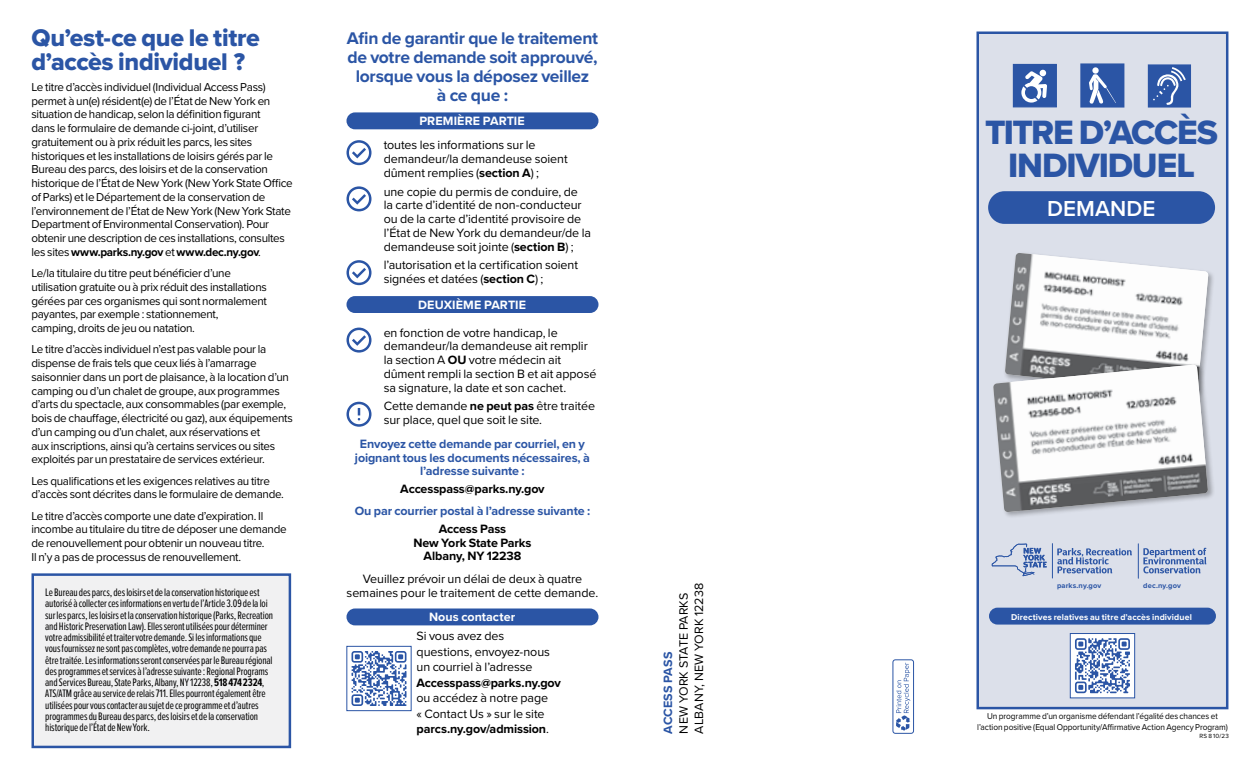
<style>
.page{position:relative;width:1260px;height:765px;background:#fff}
.page>*{position:absolute;margin:0;border:0;box-sizing:border-box;transform-origin:0 0}
.t1{font:35px/32.9px "Proxima Nova Extrabld";letter-spacing:-.035em;color:#2b55a5;text-align:center}
.t2{font:25px/23.5px "Proxima Nova Extrabld";letter-spacing:-.015em;color:#2b55a5}
.t3{font:600 22.5px "Proxima Nova";color:#fff}
.t4{font:700 17.5px/18.8px "Proxima Nova";letter-spacing:-.015em;color:#2b55a5;text-align:center}
.t5{font:12.5px/13.8px "Proxima Nova";letter-spacing:-.005em;color:#000}
.t6{font:700 12.5px/13.8px "Proxima Nova";letter-spacing:-.01em;color:#2b55a5;text-align:center}
.t7{font:700 12.5px/13.8px "Proxima Nova";letter-spacing:-.01em;color:#000;text-align:center}
.t8{font:700 12.5px "Proxima Nova";letter-spacing:.005em;color:#fff}
.t9{font:11.88px/13.8px "Proxima Nova";letter-spacing:-.025em;color:#000}
.t10{font:11.25px/11.2px "Proxima Nova Ex Cn";letter-spacing:-.01em;color:#000}
.t11{font:8.75px/10.9px "Proxima Nova";letter-spacing:-.005em;color:#000;text-align:center;scale:.95 1}
.t12{font:700 8.75px "Proxima Nova";letter-spacing:.015em;color:#fff}
.t13{font:700 7.5px "Proxima Nova";letter-spacing:.015em;color:#2b55a5}
.t14{font:6.25px "Proxima Nova";color:#000}
.s1{font-weight:700}
</style>
<div class="page">
<div style="left:977px;top:31px;width:251px;height:678px;background:#dce0ea;border:2px solid #2b55a5"></div>
<div style="left:33px;top:575px;width:257px;height:172px;background:#f1f1f2"></div>
<div style="left:32px;top:573px;width:259px;height:175px;border:2px solid #2b55a5"></div>
<div style="left:1004px;top:251px;width:211px;height:149px;background:#000;opacity:.3"></div>
<div style="left:992px;top:363px;width:222px;height:156px;background:#000;opacity:.3"></div>
<svg style="left:993px;top:253px;width:216px;height:259px"></svg>
<img style="left:993px;top:365px;width:215px;height:147px">
<div style="left:988px;top:191px;width:227px;height:33px;background:#2b55a5;border-radius:16px"></div>
<div style="left:346px;top:112px;width:253px;height:17px;background:#2b55a5;border-radius:8px"></div>
<svg style="left:346px;top:140px;width:25px;height:25px"></svg>
<svg style="left:346px;top:186px;width:25px;height:25px"></svg>
<svg style="left:346px;top:260px;width:25px;height:25px"></svg>
<div style="left:346px;top:296px;width:253px;height:17px;background:#2b55a5;border-radius:8px"></div>
<svg style="left:346px;top:328px;width:25px;height:25px"></svg>
<svg style="left:347px;top:402px;width:25px;height:25px"></svg>
<div style="left:346px;top:608px;width:253px;height:17px;background:#2b55a5;border-radius:8px"></div>
<div style="left:1070px;top:634px;width:65px;height:64px;background:#fff"></div>
<svg style="left:1075px;top:638px;width:55px;height:55px"></svg>
<div style="left:1070px;top:633px;width:65px;height:65px;border:1px solid #2b55a5"></div>
<div style="left:989px;top:608px;width:227px;height:17px;background:#2b55a5;border-radius:8px"></div>
<div style="left:1013px;top:64px;width:44px;height:43px;background:#2b55a5"></div>
<svg style="left:1021px;top:70px;width:26px;height:33px"></svg>
<svg style="left:1080px;top:63px;width:44px;height:45px"></svg>
<svg style="left:1148px;top:64px;width:43px;height:44px"></svg>
<div style="left:893px;top:660px;width:21px;height:74px;border:1px solid #2b55a5;border-radius:2px"></div>
<svg style="left:896px;top:663px;width:14px;height:68px"></svg>
<hr style="left:1052px;top:544px;width:1px;height:34px;background:#2b55a5">
<svg style="left:1057px;top:548px;width:75px;height:25px"></svg>
<hr style="left:1138px;top:544px;width:1px;height:34px;background:#2b55a5">
<svg style="left:1143px;top:548px;width:63px;height:25px"></svg>
<svg style="left:992px;top:544px;width:55px;height:32px"></svg>
<svg style="left:351px;top:651px;width:56px;height:55px"></svg>
<div style="left:347px;top:646px;width:65px;height:65px;border:1px solid #2b55a5"></div>
<h2 class="t2" style="left:32px;top:26px;width:230px">Qu’est-ce que le titre d’accès individuel ?</h2>
<p class="t9" style="left:32px;top:80px;width:263px">Le titre d’accès individuel (Individual Access Pass) permet à un(e) résident(e) de l’État de New York en situation de handicap, selon la définition figurant<br>dans le formulaire de demande ci-joint, d’utiliser gratuitement ou à prix réduit les parcs, les sites historiques et les installations de loisirs gérés par le Bureau des parcs, des loisirs et de la conservation historique de l’État de New York (New York State Office of Parks) et le Département de la conservation de l’environnement de l’État de New York (New York State Department of Environmental Conservation). Pour obtenir une description de ces installations, consultes les sites <span class="s1">www.parks.ny.gov</span> et <span class="s1">www.dec.ny.gov</span>.</p>
<p class="t9" style="left:31px;top:266px;width:237px">Le/la titulaire du titre peut bénéficier d’une utilisation gratuite ou à prix réduit des installations gérées par ces organismes qui sont normalement payantes, par exemple : stationnement,<br>camping, droits de jeu ou natation.</p>
<p class="t9" style="left:31px;top:342px;width:263px">Le titre d’accès individuel n’est pas valable pour la dispense de frais tels que ceux liés à l’amarrage saisonnier dans un port de plaisance, à la location d’un camping ou d’un chalet de groupe, aux programmes d’arts du spectacle, aux consommables (par exemple, bois de chauffage, électricité ou gaz), aux équipements d’un camping ou d’un chalet, aux réservations et<br>aux inscriptions, ainsi qu’à certains services ou sites exploités par un prestataire de services extérieur.</p>
<p class="t9" style="left:31px;top:473px;width:254px">Les qualifications et les exigences relatives au titre d’accès sont décrites dans le formulaire de demande.</p>
<p class="t9" style="left:31px;top:508px;width:257px">Le titre d’accès comporte une date d’expiration. Il incombe au titulaire du titre de déposer une demande de renouvellement pour obtenir un nouveau titre.<br>Il n’y a pas de processus de renouvellement.</p>
<p class="t10" style="left:45px;top:586px;width:229px">Le Bureau des parcs, des loisirs et de la conservation historique est autorisé à collecter ces informations en vertu de l’Article 3.09 de la loi sur les parcs, les loisirs et la conservation historique (Parks, Recreation and Historic Preservation Law). Elles seront utilisées pour déterminer votre admissibilité et traiter votre demande. Si les informations que vous fournissez ne sont pas complètes, votre demande ne pourra pas être traitée. Les informations seront conservées par le Bureau régional des programmes et services à l’adresse suivante : Regional Programs and Services Bureau, State Parks, Albany, NY 12238, <span class="s1">518 474 2324</span>, ATS/ATM grâce au service de relais 711. Elles pourront également être utilisées pour vous contacter au sujet de ce programme et d’autres programmes du Bureau des parcs, des loisirs et de la conservation historique de l’État de New York.</p>
<h3 class="t4" style="left:347px;top:29px;width:253px">Afin de garantir que le traitement de votre demande soit approuvé, lorsque vous la déposez veillez<br>à ce que :</h3>
<p class="t8" style="left:419px;top:112px;width:107px">PREMIÈRE PARTIE</p>
<p class="t5" style="left:384px;top:138px;width:186px">toutes les informations sur le demandeur/la demandeuse soient dûment remplies (<span class="s1">section A</span>) ;</p>
<p class="t5" style="left:384px;top:184px;width:209px">une copie du permis de conduire, de<br>la carte d’identité de non-conducteur ou de la carte d’identité provisoire de l’État de New York du demandeur/de la demandeuse soit jointe (<span class="s1">section B</span>) ;</p>
<p class="t5" style="left:384px;top:258px;width:196px">l’autorisation et la certification soient signées et datées (<span class="s1">section C</span>) ;</p>
<p class="t8" style="left:418px;top:295px;width:109px">DEUXIÈME PARTIE</p>
<p class="t5" style="left:384px;top:325px;width:214px">en fonction de votre handicap, le demandeur/la demandeuse ait remplir la section A <span class="s1">OU</span> votre médecin ait dûment rempli la section B et ait apposé sa signature, la date et son cachet.</p>
<p class="t5" style="left:384px;top:399px;width:213px">Cette demande <span class="s1">ne peut pas</span> être traitée sur place, quel que soit le site.</p>
<p class="t6" style="left:355px;top:437px;width:237px">Envoyez cette demande par courriel, en y joignant tous les documents nécessaires, à l’adresse suivante :</p>
<p class="t7" style="left:400px;top:482px;width:146px">Accesspass@parks.ny.gov</p>
<p class="t6" style="left:355px;top:504px;width:237px">Ou par courrier postal à l’adresse suivante :</p>
<p class="t7" style="left:413px;top:522px;width:120px">Access Pass<br>New York State Parks<br>Albany, NY 12238</p>
<p class="t5" style="left:347px;top:571px;width:253px;text-align:center">Veuillez prévoir un délai de deux à quatre semaines pour le traitement de cette demande.</p>
<p class="t8" style="left:429px;top:608px;width:88px">Nous contacter</p>
<p class="t12" style="left:1011px;top:610px;width:182px">Directives relatives au titre d’accès individuel</p>
<h1 class="t1" style="left:985px;top:116px;width:234px">TITRE D’ACCÈS<br>INDIVIDUEL</h1>
<h3 class="t3" style="left:1047px;top:192px;width:110px">DEMANDE</h3>
<p class="t13" style="left:1057px;top:580px;width:46px">parks.ny.gov</p>
<p class="t13" style="left:1143px;top:580px;width:39px">dec.ny.gov</p>
<p class="t5" style="left:675px;top:733px;width:152px;line-height:15.5px;rotate:-90deg">NEW YORK STATE PARKS<br>ALBANY, NEW YORK 12238</p>
<p class="t5" style="left:417px;top:628px;width:135px;line-height:15.5px">Si vous avez des questions, envoyez-nous un courriel à l’adresse</p>
<p class="t7" style="left:417px;top:676px;width:146px">Accesspass@parks.ny.gov</p>
<p class="t5" style="left:417px;top:690px;width:134px;line-height:15.5px">ou accédez à notre page « Contact Us » sur le site <span class="s1">parcs.ny.gov/admission</span>.</p>
<p class="t6" style="left:661px;top:733px;width:83px;rotate:-90deg">ACCESS PASS</p>
<p class="t11" style="left:977px;top:711px;width:265px">Un programme d’un organisme défendant l’égalité des chances et l’action positive (Equal Opportunity/Affirmative Action Agency Program)</p>
<p class="t14" style="left:1199px;top:732px;width:31px">RS 8 10/23</p>
</div>
